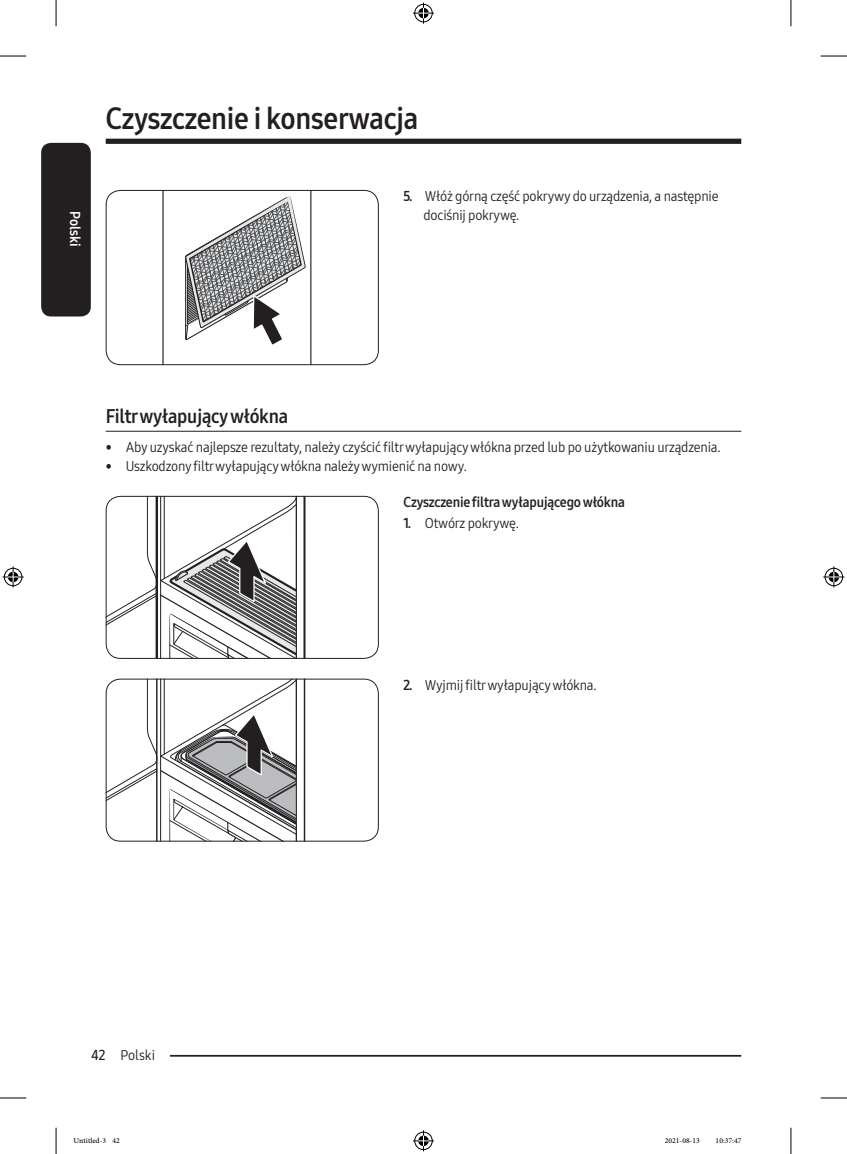
<style>
.page{position:relative;width:847px;height:1154px;background:#fff}
.page>*{position:absolute;margin:0;border:0;box-sizing:border-box;transform-origin:0 0}
.t1{font:29.75px "Samsung One 700 C";letter-spacing:-.01em;color:#231f20}
.t2{font:19.25px "Samsung One 700 C";letter-spacing:-.015em;color:#231f20}
.t3{font:14px/18.9px "Samsung One 400 C";letter-spacing:-.015em;color:#231f20}
.t4{font:14px "Samsung One 700 C";letter-spacing:-.015em;color:#231f20}
.t5{font:14px "Samsung One 700 C";color:#fff}
.t6{font:10.5px "Adobe Arabic";color:#000}
.s1{font-family:"Samsung One 700 C"}
.s2{font-family:"Samsung One 600 C"}
</style>
<div class="page">
<div style="left:41px;top:143px;width:50px;height:173px;background:#231f20;border-radius:10px"></div>
<div style="left:106px;top:139px;width:635px;height:5px;background:#231f20"></div>
<hr style="left:135px;top:1055px;width:606px;height:1px;background:#231f20">
<div style="left:106px;top:1045px;width:64px;height:17px;background:#fff"></div>
<hr style="left:106px;top:431px;width:635px;height:1px;background:#231f20">
<hr style="left:310px;top:190px;width:1px;height:175px;background:#231f20">
<hr style="left:162px;top:190px;width:1px;height:175px;background:#231f20">
<svg style="left:185px;top:196px;width:120px;height:149px"></svg>
<div style="left:106px;top:190px;width:272px;height:175px;border:1px solid #231f20;border-radius:14px"></div>
<svg style="left:106px;top:496px;width:272px;height:163px"></svg>
<div style="left:106px;top:496px;width:272px;height:163px;border:1px solid #231f20;border-radius:14px"></div>
<svg style="left:305px;top:679px;width:73px;height:162px"></svg>
<hr style="left:303px;top:679px;width:2px;height:162px;background:#231f20">
<svg style="left:106px;top:679px;width:191px;height:162px"></svg>
<div style="left:106px;top:679px;width:272px;height:162px;border:1px solid #231f20;border-radius:14px"></div>
<svg style="left:0;top:56px;width:26px;height:1px"></svg>
<svg style="left:820px;top:56px;width:26px;height:1px"></svg>
<svg style="left:0;top:1097px;width:26px;height:1px"></svg>
<svg style="left:820px;top:1097px;width:26px;height:1px"></svg>
<svg style="left:56px;top:0;width:1px;height:26px"></svg>
<svg style="left:56px;top:1128px;width:1px;height:26px"></svg>
<svg style="left:790px;top:0;width:1px;height:26px"></svg>
<svg style="left:790px;top:1128px;width:1px;height:26px"></svg>
<svg style="left:413px;top:3px;width:21px;height:21px"></svg>
<svg style="left:413px;top:1130px;width:21px;height:21px"></svg>
<svg style="left:3px;top:566px;width:21px;height:21px"></svg>
<svg style="left:823px;top:566px;width:21px;height:21px"></svg>
<p class="t5" style="left:84px;top:211px;width:37px;rotate:90deg">Polski</p>
<h1 class="t1" style="left:106px;top:98px;width:314px">Czyszczenie i konserwacja</h1>
<p class="t3" style="left:423px;top:186px;width:296px;text-indent:-20px"><span class="s1">5.</span> Włóż górną część pokrywy do urządzenia, a następnie dociśnij pokrywę.</p>
<h2 class="t2" style="left:106px;top:404px;width:184px">Filtr wyłapujący włókna</h2>
<p class="t3" style="left:106px;top:438px;width:616px">• Aby uzyskać najlepsze rezultaty, należy czyścić filtr wyłapujący włókna przed lub po użytkowaniu urządzenia.</p>
<p class="t3" style="left:106px;top:456px;width:362px">• Uszkodzony filtr wyłapujący włókna należy wymienić na nowy.</p>
<p class="t4" style="left:403px;top:492px;width:223px">Czyszczenie filtra wyłapującego włókna</p>
<p class="t3" style="left:403px;top:514px;width:117px"><span class="s1">1.</span> Otwórz pokrywę.</p>
<p class="t3" style="left:403px;top:675px;width:194px"><span class="s1">2.</span> Wyjmij filtr wyłapujący włókna.</p>
<p class="t3" style="left:92px;top:1045px;width:65px"><span class="s2">42</span> Polski</p>
<p class="t6" style="left:74px;top:1133px;width:48px">Untitled-3 42</p>
<p class="t6" style="left:664px;top:1133px;width:37px">2021-08-13</p>
<p class="t6" style="left:715px;top:1133px;width:27px">10:37:47</p>
</div>
